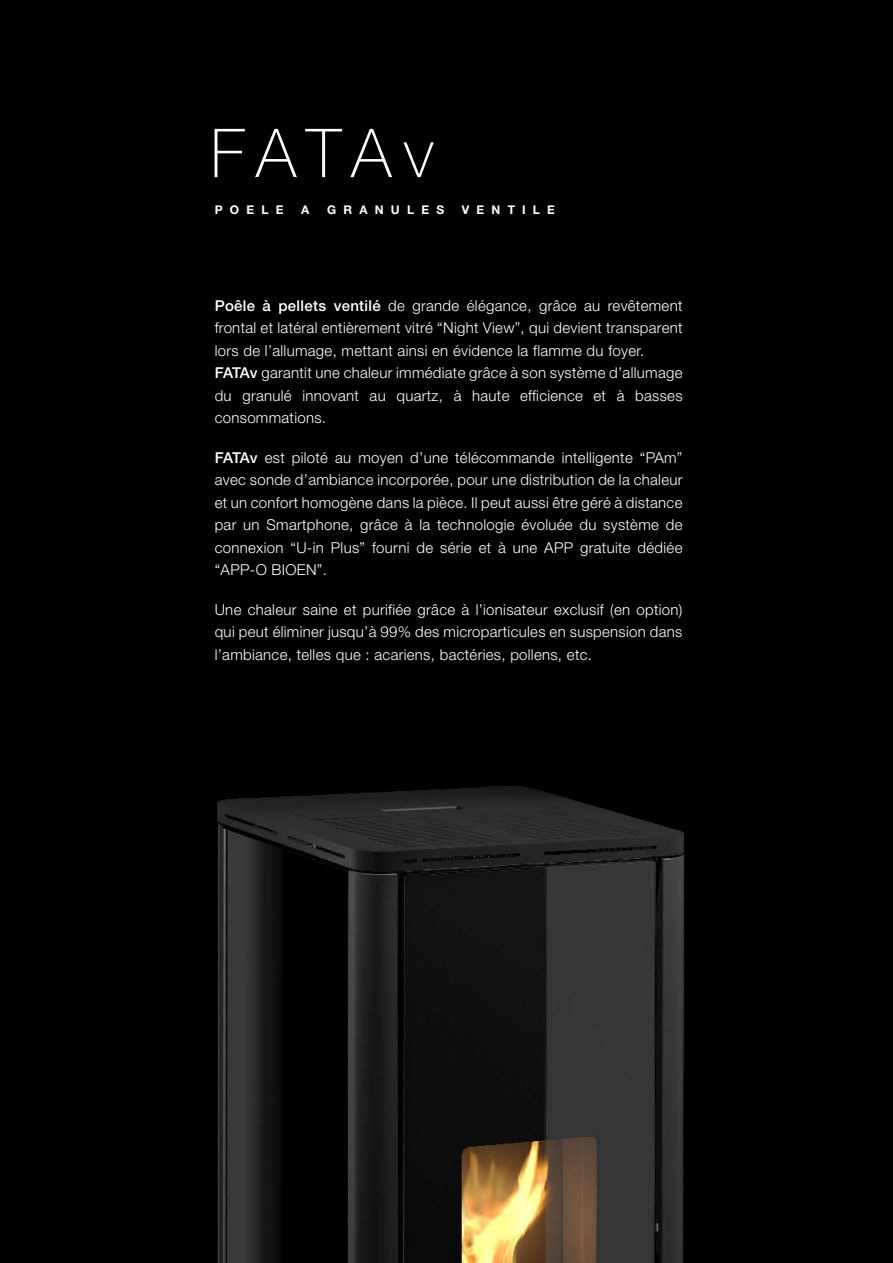
<style>
.page{position:relative;width:893px;height:1263px;background:#000}
.page>*{position:absolute;margin:0;border:0;box-sizing:border-box;transform-origin:0 0}
.t1{font:100 67.5px "Helvetica Neue";letter-spacing:.155em;color:#fff}
.t2{font:300 15px/22.5px "Helvetica Neue";letter-spacing:.02em;color:#fff;text-align:justify}
.t3{font:700 12px "Helvetica Neue";letter-spacing:.6em;color:#fff}
.s1{font-weight:500}
</style>
<div class="page">
<img style="left:217px;top:786px;width:468px;height:477px">
<h1 class="t1" style="left:210px;top:114px;width:225px">FATAv</h1>
<p class="t3" style="left:215px;top:202px;width:70px">POELE</p>
<p class="t3" style="left:301px;top:202px;width:10px">A</p>
<p class="t3" style="left:327px;top:202px;width:118px">GRANULES</p>
<p class="t3" style="left:462px;top:202px;width:95px">VENTILE</p>
<p class="t2" style="left:215px;top:294px;width:469px;text-align:left"><span class="s1">Poêle à pellets ventilé</span> de grande élégance, grâce au revêtement frontal et latéral entièrement vitré “Night View”, qui devient transparent lors de l’allumage, mettant ainsi en évidence la flamme du foyer.<br><span class="s1">FATAv</span> garantit une chaleur immédiate grâce à son système d’allumage du granulé innovant au quartz, à haute efficience et à basses consommations.</p>
<p class="t2" style="left:215px;top:446px;width:469px"><span class="s1">FATAv</span> est piloté au moyen d’une télécommande intelligente “PAm” avec sonde d’ambiance incorporée, pour une distribution de la chaleur et un confort homogène dans la pièce. Il peut aussi être géré à distance par un Smartphone, grâce à la technologie évoluée du système de connexion “U-in Plus” fourni de série et à une APP gratuite dédiée “APP-O BIOEN”.</p>
<p class="t2" style="left:215px;top:598px;width:469px">Une chaleur saine et purifiée grâce à l’ionisateur exclusif (en option) qui peut éliminer jusqu’à 99% des microparticules en suspension dans l’ambiance, telles que : acariens, bactéries, pollens, etc.</p>
</div>
